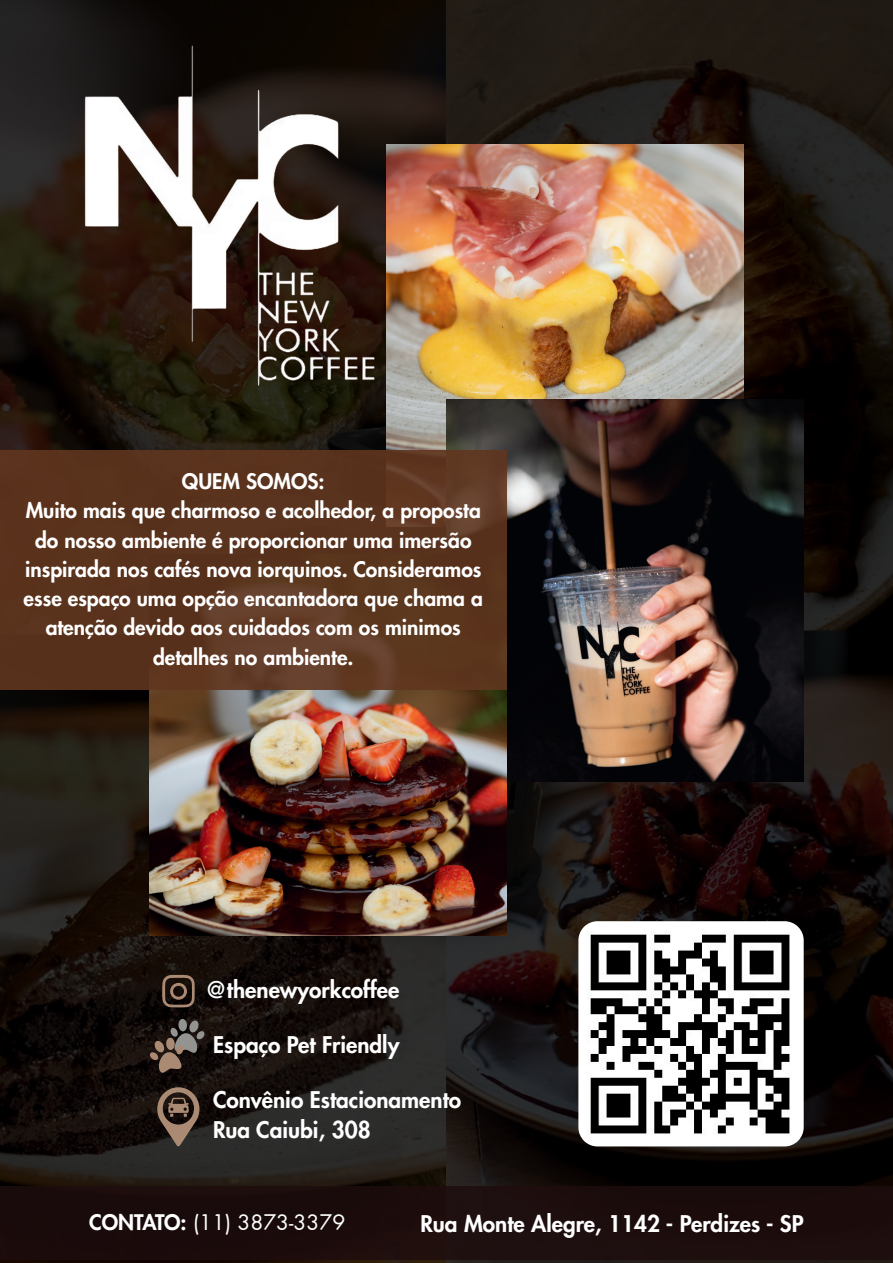
<style>
.page{position:relative;width:893px;height:1263px;background:#fff}
.page>*{position:absolute;margin:0;border:0;box-sizing:border-box;transform-origin:0 0}
.t1{font:800 22.5px/30.9px "Futura LT Pro";color:#fff}
.t2{font:800 21px/29.2px "Futura LT Pro";color:#fff;text-align:center}
.t3{font:21px "Futura LT Pro";color:#fff}
.s1{font-weight:800}
</style>
<div class="page">
<img style="left:0;top:0;width:893px;height:1263px">
<img style="left:386px;top:145px;width:357px;height:305px">
<img style="left:54px;top:5px;width:357px;height:430px">
<img style="left:446px;top:400px;width:357px;height:381px">
<img style="left:149px;top:690px;width:357px;height:245px">
<svg style="left:0;top:450px;width:506px;height:240px;fill:#5a331d"></svg>
<svg style="left:162px;top:975px;width:33px;height:32px"></svg>
<svg style="left:149px;top:1018px;width:56px;height:55px"></svg>
<div style="left:166px;top:1037px;width:9px;height:13px;background:#ab8a73;border-radius:50%"></div>
<div style="left:0;top:1186px;width:893px;height:74px;background:#1e0d0e"></div>
<svg style="left:157px;top:1087px;width:42px;height:59px"></svg>
<img style="left:578px;top:921px;width:225px;height:225px">
<p class="t2" style="left:24px;top:466px;width:461px">QUEM SOMOS:<br>Muito mais que charmoso e acolhedor, a proposta do nosso ambiente é proporcionar uma imersão inspirada nos cafés nova iorquinos. Consideramos esse espaço uma opção encantadora que chama a atenção devido aos cuidados com os minimos detalhes no ambiente.</p>
<p class="t1" style="left:205px;top:973px;width:196px">@thenewyorkcoffee</p>
<p class="t1" style="left:213px;top:1028px;width:188px">Espaço Pet Friendly</p>
<p class="t1" style="left:213px;top:1083px;width:249px">Convênio Estacionamento<br>Rua Caiubi, 308</p>
<p class="t3" style="left:89px;top:1208px;width:257px"><span class="s1">CONTATO:</span> (11) 3873-3379</p>
<p class="t1" style="left:420px;top:1207px;width:385px">Rua Monte Alegre, 1142 - Perdizes - SP</p>
</div>
